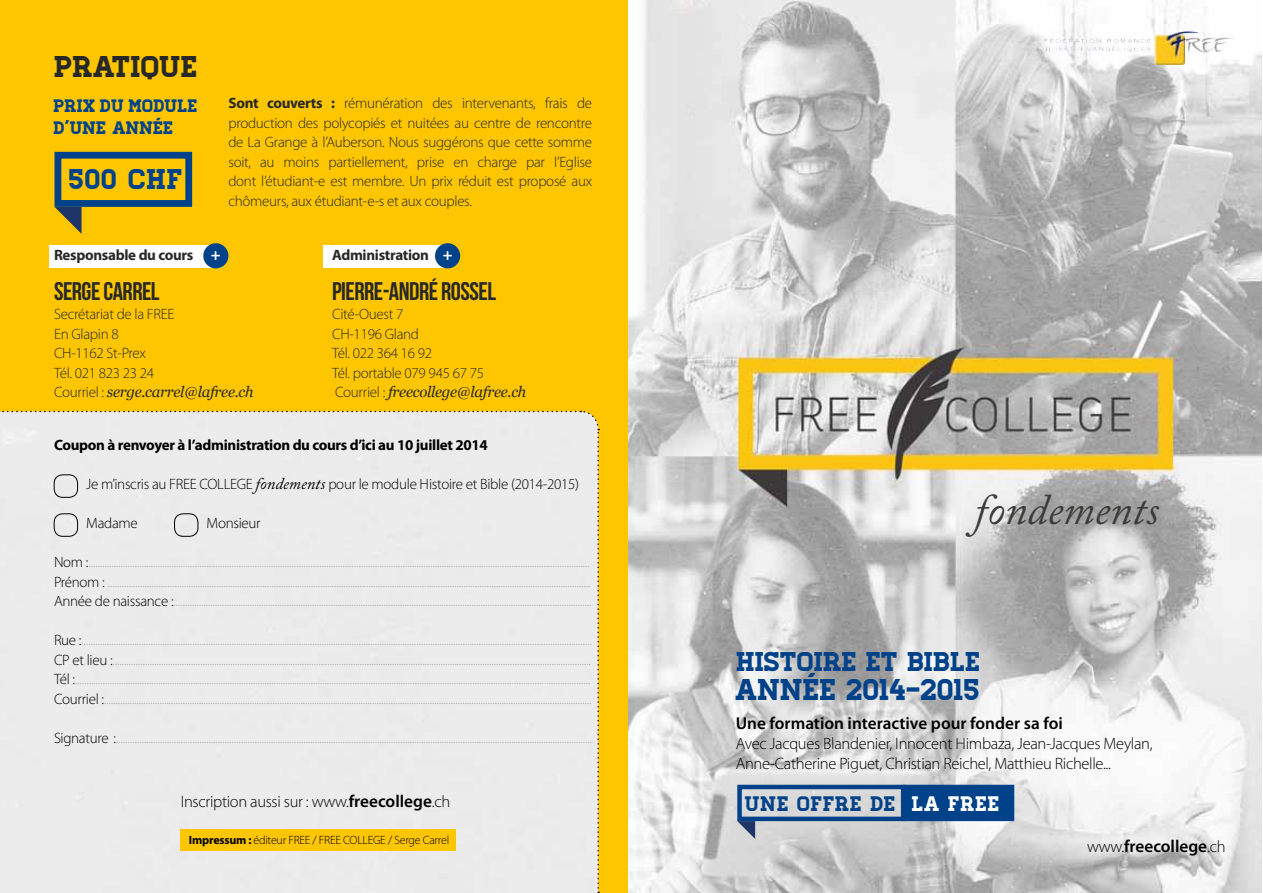
<style>
.page{position:relative;width:1263px;height:893px;background:#fff}
.page>*{position:absolute;margin:0;border:0;box-sizing:border-box;transform-origin:0 0}
.t1{font:italic 43.5px "Adobe Caslon Pro";color:#3c3c3b}
.t2{font:30px "Homestead";color:#004289}
.t3{font:30px "Homestead";color:#282827}
.t4{font:28.5px "Homestead";letter-spacing:.03em;color:#004289}
.t5{font:27.15px "Homestead";color:#004289}
.t6{font:25.5px "Bebas Neue";letter-spacing:-.02em;color:#282827}
.t7{font:21px "Homestead";letter-spacing:.03em;color:#004289}
.t8{font:18px/21.6px "Homestead";color:#004289}
.t9{font:600 17.25px "Myriad Pro";color:#000}
.t10{font:300 16.5px/19.8px "Myriad Pro";letter-spacing:-.02em;color:#000}
.t11{font:700 16.5px "Myriad Pro";color:#fff}
.t12{font:300 15px/19.5px "Myriad Pro";letter-spacing:-.02em;color:#b3b2b2}
.t13{font:300 15px/19.5px "Myriad Pro";letter-spacing:-.02em;color:#282827}
.t14{font:300 15px "Myriad Pro";letter-spacing:-.02em;color:#000}
.t15{font:italic 15px "Georgia";letter-spacing:-.02em;color:#282827}
.t16{font:700 15px "Myriad Pro";letter-spacing:-.02em;color:#000}
.t17{font:700 15px "Myriad Pro";letter-spacing:-.02em;color:#282827}
.t18{font:300 12px "Myriad Pro";letter-spacing:-.02em;color:#000}
.s1{font-weight:700}
.s2{font-family:"Myriad Pro";font-weight:300;font-style:normal}
.s3{font-family:"Adobe Caslon Pro";font-weight:400;font-style:italic;font-size:16.5px}
.s4{color:#000}
.s5{font-weight:600;font-size:17.25px}
.s6{color:#fff}
.s7{font-weight:300;font-size:16.5px}
</style>
<div class="page">
<img style="left:627px;top:0;width:635px;height:893px">
<div style="left:0;top:0;width:627px;height:893px;background:#fdc600"></div>
<div style="left:737px;top:785px;width:168px;height:36px;border:4px solid #004289"></div>
<div style="left:903px;top:785px;width:111px;height:36px;background:#004289"></div>
<svg style="left:737px;top:821px;width:18px;height:18px"></svg>
<div style="left:0;top:410px;width:599px;height:483px;background:#ececec"></div>
<div style="left:55px;top:152px;width:137px;height:55px;border:7px solid #004289"></div>
<svg style="left:55px;top:207px;width:27px;height:27px"></svg>
<div style="left:49px;top:245px;width:172px;height:23px;background:#fff"></div>
<div style="left:323px;top:245px;width:128px;height:23px;background:#fff"></div>
<div style="left:54px;top:475px;width:24px;height:22px;border:1px solid #000;border-radius:9px"></div>
<div style="left:54px;top:514px;width:24px;height:22px;border:1px solid #000;border-radius:9px"></div>
<div style="left:174px;top:514px;width:24px;height:22px;border:1px solid #000;border-radius:9px"></div>
<div style="left:203px;top:243px;width:25px;height:25px;background:#004289;border-radius:50%"></div>
<div style="left:435px;top:243px;width:25px;height:25px;background:#004289;border-radius:50%"></div>
<div style="left:180px;top:829px;width:275px;height:21px;background:#fdc600"></div>
<img style="left:1025px;top:32px;width:207px;height:33px">
<h2 class="t3" style="left:55px;top:48px;width:145px">PRATIQUE</h2>
<p class="t8" style="left:54px;top:96px;width:145px">PRIX DU MODULE<br>D’UNE ANNÉE</p>
<h3 class="t4" style="left:70px;top:162px;width:115px">500 CHF</h3>
<p class="t13" style="left:228px;top:93px;width:365px;text-align:justify"><span class="s1">Sont couverts :</span> rémunération des intervenants, frais de production des polycopiés et nuitées au centre de rencontre de La Grange à l’Auberson. Nous suggérons que cette somme soit, au moins partiellement, prise en charge par l’Eglise dont l’étudiant-e est membre. Un prix réduit est proposé aux chômeurs, aux étudiant-e-s et aux couples.</p>
<p class="t17" style="left:54px;top:246px;width:141px">Responsable du cours</p>
<h3 class="t6" style="left:54px;top:277px;width:107px">SERGE CARREL</h3>
<p class="t13" style="left:54px;top:304px;width:122px">Secrétariat de la FREE<br>En Glapin 8<br>CH-1162 St-Prex<br>Tél. 021 823 23 24</p>
<p class="t15" style="left:54px;top:383px;width:201px"><span class="s2">Courriel :</span> serge.carrel@lafree.ch</p>
<p class="t17" style="left:332px;top:246px;width:98px">Administration</p>
<h3 class="t6" style="left:332px;top:277px;width:165px">PIERRE-ANDRÉ ROSSEL</h3>
<p class="t13" style="left:332px;top:304px;width:153px">Cité-Ouest 7<br>CH-1196 Gland<br>Tél. 022 364 16 92<br>Tél. portable 079 945 67 75</p>
<p class="t15" style="left:335px;top:383px;width:193px"><span class="s2">Courriel :</span> freecollege@lafree.ch</p>
<p class="t11" style="left:211px;top:244px;width:11px">+</p>
<p class="t11" style="left:443px;top:244px;width:11px">+</p>
<p class="t16" style="left:54px;top:435px;width:435px">Coupon à renvoyer à l’administration du cours d’ici au 10 juillet 2014</p>
<p class="t14" style="left:86px;top:475px;width:494px">Je m’inscris au FREE COLLEGE <span class="s3">fondements</span> pour le module Histoire et Bible (2014-2015)</p>
<p class="t14" style="left:86px;top:514px;width:53px">Madame</p>
<p class="t14" style="left:207px;top:514px;width:56px">Monsieur</p>
<p class="t12" style="left:54px;top:552px;width:539px"><span class="s4">Nom :</span>.........................................................................................................................................................................................................................<br><span class="s4">Prénom :</span> .................................................................................................................................................................................................................<br><span class="s4">Année de naissance :</span>.....................................................................................................................................................................................</p>
<p class="t12" style="left:54px;top:630px;width:540px;text-align:justify"><span class="s4">Rue :</span>.............................................................................................................................................................................................................................<br><span class="s4">CP et lieu :</span>...............................................................................................................................................................................................................<br><span class="s4">Tél :</span>...............................................................................................................................................................................................................................<br><span class="s4">Courriel :</span>...................................................................................................................................................................................................................</p>
<p class="t12" style="left:54px;top:728px;width:540px"><span class="s4">Signature :</span>..............................................................................................................................................................................................................</p>
<p class="t10" style="left:181px;top:791px;width:271px">Inscription aussi sur : www.<span class="s5">freecollege</span>.ch</p>
<p class="t18" style="left:189px;top:832px;width:262px"><span class="s1">Impressum :</span> éditeur FREE / FREE COLLEGE / Serge Carrel</p>
<h1 class="t1" style="left:975px;top:484px;width:186px">fondements</h1>
<h3 class="t5" style="left:737px;top:645px;width:246px">HISTOIRE ET BIBLE</h3>
<h2 class="t2" style="left:736px;top:672px;width:246px">ANNÉE 2014-2015</h2>
<p class="t9" style="left:736px;top:713px;width:329px">Une formation interactive pour fonder sa foi</p>
<p class="t10" style="left:736px;top:734px;width:418px">Avec Jacques Blandenier, Innocent Himbaza, Jean-Jacques Meylan,<br>Anne-Catherine Piguet, Christian Reichel, Matthieu Richelle...</p>
<h3 class="t7" style="left:745px;top:791px;width:256px">UNE OFFRE DE <span class="s6">LA FREE</span></h3>
<p class="t9" style="left:1087px;top:835px;width:140px"><span class="s7">www.</span>freecollege<span class="s7">.ch</span></p>
</div>
